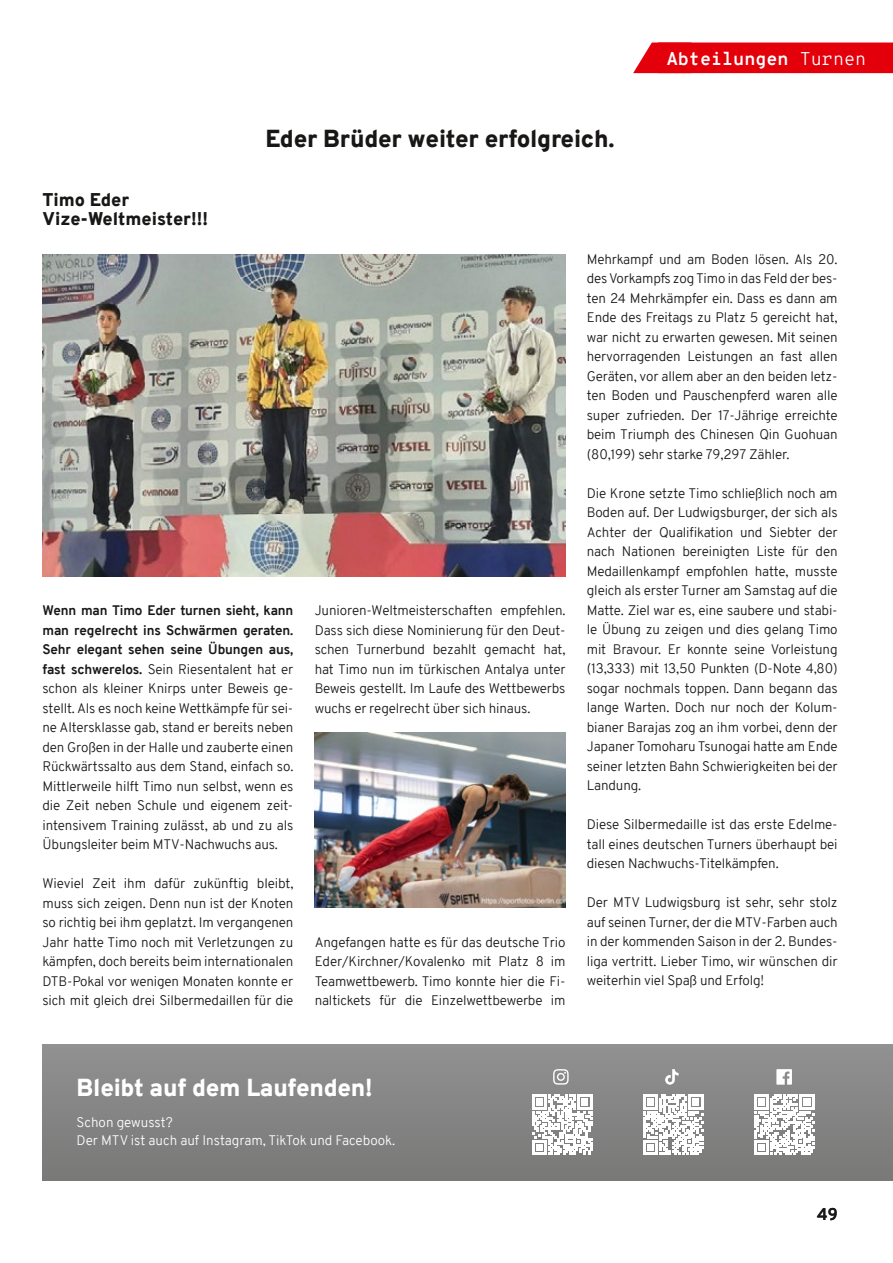
<style>
.page{position:relative;width:893px;height:1263px;background:#fff}
.page>*{position:absolute;margin:0;border:0;box-sizing:border-box;transform-origin:0 0}
.t1{font:900 24px "Overpass";letter-spacing:-.01em;color:#181716}
.t2{font:900 24px "Overpass";letter-spacing:-.01em;color:#fff}
.t3{font:900 18px/19.5px "Overpass";color:#181716}
.t4{font:700 18px "Overpass Mono";color:#fff}
.t5{font:700 16.5px "Overpass";color:#181716}
.t6{font:300 13.5px/19.5px "Overpass";letter-spacing:-.01em;color:#181716;text-align:justify}
.t7{font:300 13.5px/18px "Overpass";color:#fff}
.s1{font-weight:300}
.s2{font-weight:700}
</style>
<div class="page">
<img style="left:43px;top:254px;width:523px;height:322px">
<img style="left:315px;top:732px;width:251px;height:176px">
<div style="left:43px;top:1044px;width:850px;height:136px;background:#858585"></div>
<svg style="left:532px;top:1095px;width:60px;height:60px"></svg>
<svg style="left:553px;top:1069px;width:16px;height:16px"></svg>
<svg style="left:643px;top:1095px;width:60px;height:60px"></svg>
<svg style="left:665px;top:1069px;width:14px;height:16px"></svg>
<svg style="left:754px;top:1095px;width:60px;height:60px"></svg>
<svg style="left:776px;top:1069px;width:16px;height:16px"></svg>
<svg style="left:633px;top:43px;width:25px;height:30px"></svg>
<div style="left:658px;top:43px;width:235px;height:30px;background:#e3000b"></div>
<h2 class="t3" style="left:43px;top:190px;width:167px">Timo Eder<br>Vize-Weltmeister!!!</h2>
<h1 class="t1" style="left:266px;top:122px;width:350px">Eder Brüder weiter erfolgreich.</h1>
<h2 class="t4" style="left:667px;top:45px;width:201px">Abteilungen <span class="s1">Turnen</span></h2>
<p class="t6" style="left:43px;top:601px;width:252px"><span class="s2">Wenn man Timo Eder turnen sieht, kann man regelrecht ins Schwärmen geraten.<br>Sehr elegant sehen seine Übungen aus, fast schwerelos.</span> Sein Riesentalent hat er schon als kleiner Knirps unter Beweis ge&shy;stellt. Als es noch keine Wettkämpfe für sei&shy;ne Altersklasse gab, stand er bereits neben den Großen in der Halle und zauberte einen Rückwärtssalto aus dem Stand, einfach so.<br>Mittlerweile hilft Timo nun selbst, wenn es die Zeit neben Schule und eigenem zeit&shy;intensivem Training zulässt, ab und zu als Übungsleiter beim MTV-Nachwuchs aus.</p>
<p class="t6" style="left:43px;top:874px;width:252px">Wieviel Zeit ihm dafür zukünftig bleibt, muss sich zeigen. Denn nun ist der Knoten so richtig bei ihm geplatzt. Im vergangenen Jahr hatte Timo noch mit Verletzungen zu kämpfen, doch bereits beim internationalen DTB-Pokal vor wenigen Monaten konnte er sich mit gleich drei Silbermedaillen für die</p>
<p class="t6" style="left:315px;top:601px;width:252px">Junioren-Weltmeisterschaften empfehlen.<br>Dass sich diese Nominierung für den Deut&shy;schen Turnerbund bezahlt gemacht hat, hat Timo nun im türkischen Antalya unter Beweis gestellt. Im Laufe des Wettbewerbs wuchs er regelrecht über sich hinaus.</p>
<p class="t6" style="left:315px;top:932px;width:252px">Angefangen hatte es für das deutsche Trio Eder/Kirchner/Kovalenko mit Platz 8 im Teamwettbewerb. Timo konnte hier die Fi&shy;naltickets für die Einzelwettbewerbe im</p>
<p class="t6" style="left:587px;top:250px;width:252px">Mehrkampf und am Boden lösen. Als 20. des Vorkampfs zog Timo in das Feld der bes&shy;ten 24 Mehrkämpfer ein. Dass es dann am Ende des Freitags zu Platz 5 gereicht hat, war nicht zu erwarten gewesen. Mit seinen hervorragenden Leistungen an fast allen Geräten, vor allem aber an den beiden letz&shy;ten Boden und Pauschenpferd waren alle super zufrieden. Der 17-Jährige erreichte beim Triumph des Chinesen Qin Guohuan (80,199) sehr starke 79,297 Zähler.</p>
<p class="t6" style="left:587px;top:483px;width:252px">Die Krone setzte Timo schließlich noch am Boden auf. Der Ludwigsburger, der sich als Achter der Qualifikation und Siebter der nach Nationen bereinigten Liste für den Medaillenkampf empfohlen hatte, musste gleich als erster Turner am Samstag auf die Matte. Ziel war es, eine saubere und stabi&shy;le Übung zu zeigen und dies gelang Timo mit Bravour. Er konnte seine Vorleistung (13,333) mit 13,50 Punkten (D-Note 4,80) sogar nochmals toppen. Dann begann das lange Warten. Doch nur noch der Kolum&shy;bianer Barajas zog an ihm vorbei, denn der Japaner Tomoharu Tsunogai hatte am Ende seiner letzten Bahn Schwierigkeiten bei der Landung.</p>
<p class="t6" style="left:587px;top:815px;width:252px">Diese Silbermedaille ist das erste Edelme&shy;tall eines deutschen Turners überhaupt bei diesen Nachwuchs-Titelkämpfen.</p>
<p class="t6" style="left:587px;top:893px;width:252px">Der MTV Ludwigsburg ist sehr, sehr stolz auf seinen Turner, der die MTV-Farben auch in der kommenden Saison in der 2. Bundes&shy;liga vertritt. Lieber Timo, wir wünschen dir weiterhin viel Spaß und Erfolg!</p>
<h1 class="t2" style="left:77px;top:1071px;width:298px">Bleibt auf dem Laufenden!</h1>
<p class="t7" style="left:77px;top:1113px;width:320px">Schon gewusst?<br>Der MTV ist auch auf Instagram, TikTok und Facebook.</p>
<p class="t5" style="left:817px;top:1202px;width:22px">49</p>
</div>
